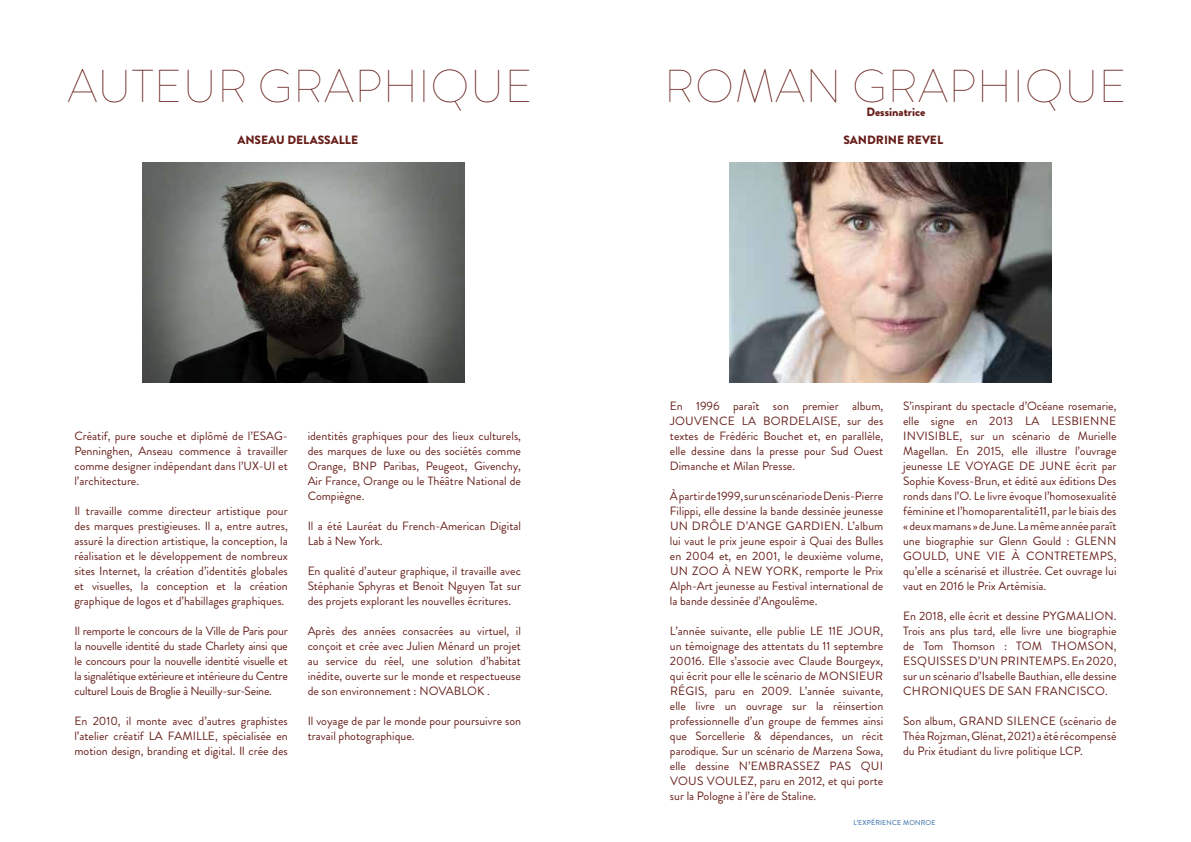
<style>
.page{position:relative;width:1191px;height:842px;background:#fff}
.page>*{position:absolute;margin:0;border:0;box-sizing:border-box;transform-origin:0 0}
.t1{font:100 46px "Brandon Grotesque";letter-spacing:.02em;color:#671f1a}
.t2{font:12px/15px "Brandon Grotesque";color:#671f1a;text-align:justify}
.t3{font:900 12px "Brandon Grotesque";color:#671f1a}
.t4{font:7px "Brandon Grotesque";letter-spacing:.02em;color:#215e9e}
</style>
<div class="page">
<img style="left:142px;top:163px;width:322px;height:220px">
<img style="left:729px;top:163px;width:322px;height:220px">
<h1 class="t1" style="left:68px;top:55px;width:466px">AUTEUR GRAPHIQUE</h1>
<p class="t3" style="left:237px;top:132px;width:122px">ANSEAU DELASSALLE</p>
<p class="t2" style="left:74px;top:429px;width:215px">Créatif, pure souche et diplômé de l’ESAG-Penninghen, Anseau commence à travailler comme designer indépendant dans l’UX-UI et l’architecture.</p>
<p class="t2" style="left:74px;top:504px;width:215px">Il travaille comme directeur artistique pour des marques prestigieuses. Il a, entre autres, assuré la direction artistique, la conception, la réalisation et le développement de nombreux sites Internet, la création d’identités globales et visuelles, la conception et la création graphique de logos et d’habillages graphiques.</p>
<p class="t2" style="left:74px;top:624px;width:215px">Il remporte le concours de la Ville de Paris pour la nouvelle identité du stade Charlety ainsi que le concours pour la nouvelle identité visuelle et la signalétique extérieure et intérieure du Centre culturel Louis de Broglie à Neuilly-sur-Seine.</p>
<p class="t2" style="left:74px;top:714px;width:215px">En 2010, il monte avec d’autres graphistes l’atelier créatif LA FAMILLE, spécialisée en motion design, branding et digital. Il crée des</p>
<p class="t2" style="left:308px;top:429px;width:215px">identités graphiques pour des lieux culturels, des marques de luxe ou des sociétés comme Orange, BNP Paribas, Peugeot, Givenchy, Air France, Orange ou le Théâtre National de Compiègne.</p>
<p class="t2" style="left:308px;top:519px;width:215px">Il a été Lauréat du French-American Digital<br>Lab à New York.</p>
<p class="t2" style="left:308px;top:564px;width:215px">En qualité d’auteur graphique, il travaille avec Stéphanie Sphyras et Benoit Nguyen Tat sur des projets explorant les nouvelles écritures.</p>
<p class="t2" style="left:308px;top:624px;width:215px">Après des années consacrées au virtuel, il conçoit et crée avec Julien Ménard un projet au service du réel, une solution d’habitat inédite, ouverte sur le monde et respectueuse de son environnement : NOVABLOK .</p>
<p class="t2" style="left:308px;top:714px;width:215px">Il voyage de par le monde pour poursuivre son travail photographique.</p>
<h1 class="t1" style="left:664px;top:55px;width:464px">ROMAN GRAPHIQUE</h1>
<p class="t3" style="left:866px;top:104px;width:61px">Dessinatrice</p>
<p class="t3" style="left:843px;top:132px;width:101px">SANDRINE REVEL</p>
<p class="t2" style="left:670px;top:399px;width:215px">En 1996 paraît son premier album, JOUVENCE LA BORDELAISE, sur des textes de Frédéric Bouchet et, en parallèle, elle dessine dans la presse pour Sud Ouest Dimanche et Milan Presse.</p>
<p class="t2" style="left:670px;top:489px;width:215px">À partir de 1999, sur un scénario de Denis-Pierre Filippi, elle dessine la bande dessinée jeunesse UN DRÔLE D’ANGE GARDIEN. L’album lui vaut le prix jeune espoir à Quai des Bulles en 2004 et, en 2001, le deuxième volume, UN ZOO À NEW YORK, remporte le Prix Alph-Art jeunesse au Festival international de la bande dessinée d’Angoulême.</p>
<p class="t2" style="left:670px;top:624px;width:215px">L’année suivante, elle publie LE 11E JOUR, un témoignage des attentats du 11 septembre 20016. Elle s’associe avec Claude Bourgeyx, qui écrit pour elle le scénario de MONSIEUR RÉGIS, paru en 2009. L’année suivante, elle livre un ouvrage sur la réinsertion professionnelle d’un groupe de femmes ainsi que Sorcellerie &amp; dépendances, un récit parodique. Sur un scénario de Marzena Sowa, elle dessine N’EMBRASSEZ PAS QUI VOUS VOULEZ, paru en 2012, et qui porte sur la Pologne à l’ère de Staline.</p>
<p class="t2" style="left:903px;top:399px;width:215px">S’inspirant du spectacle d’Océane rosemarie, elle signe en 2013 LA LESBIENNE INVISIBLE, sur un scénario de Murielle Magellan. En 2015, elle illustre l’ouvrage jeunesse LE VOYAGE DE JUNE écrit par Sophie Kovess-Brun, et édité aux éditions Des ronds dans l’O. Le livre évoque l’homosexualité féminine et l’homoparentalité11, par le biais des « deux mamans » de June. La même année paraît une biographie sur Glenn Gould : GLENN GOULD, UNE VIE À CONTRETEMPS, qu’elle a scénarisé et illustrée. Cet ouvrage lui vaut en 2016 le Prix Artémisia.</p>
<p class="t2" style="left:903px;top:609px;width:215px">En 2018, elle écrit et dessine PYGMALION.<br>Trois ans plus tard, elle livre une biographie de Tom Thomson : TOM THOMSON, ESQUISSES D’UN PRINTEMPS. En 2020, sur un scénario d’Isabelle Bauthian, elle dessine CHRONIQUES DE SAN FRANCISCO.</p>
<p class="t2" style="left:903px;top:714px;width:215px">Son album, GRAND SILENCE (scénario de Théa Rojzman, Glénat, 2021) a été récompensé du Prix étudiant du livre politique LCP.</p>
<p class="t4" style="left:853px;top:818px;width:84px">L’EXPÉRIENCE MONROE</p>
</div>
